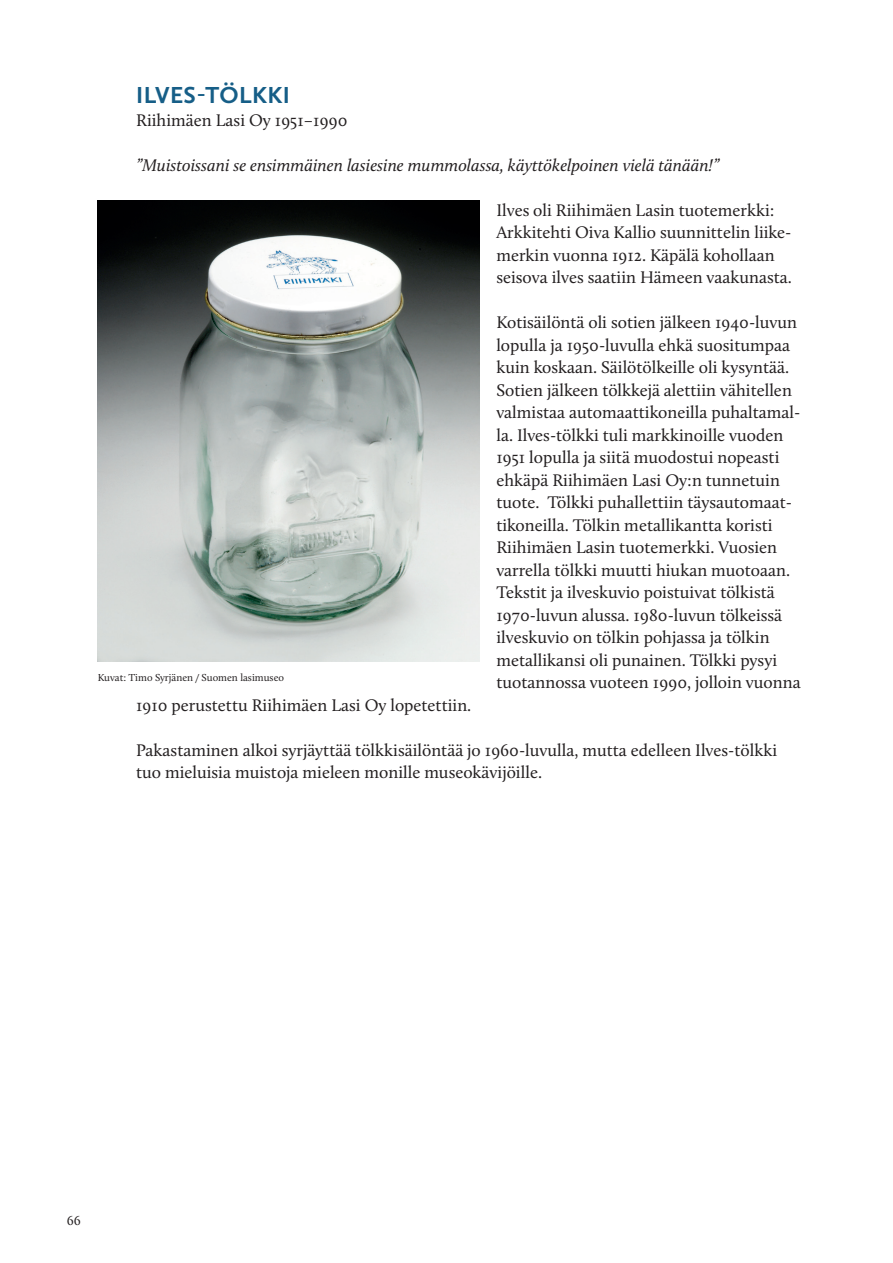
<style>
.page{position:relative;width:893px;height:1263px;background:#fff}
.page>*{position:absolute;margin:0;border:0;box-sizing:border-box;transform-origin:0 0}
.t1{font:700 24px "Calluna Sans";letter-spacing:.015em;color:#165e87}
.t2{font:17.4px/22.5px "Calluna";color:#231f20}
.t3{font:italic 17.4px "Calluna";color:#231f20}
.t4{font:13.5px "Calluna";color:#231f20}
.t5{font:10.5px "Calluna";color:#231f20}
</style>
<div class="page">
<img style="left:98px;top:200px;width:381px;height:461px">
<h1 class="t1" style="left:136px;top:80px;width:155px">ILVES-TÖLKKI</h1>
<p class="t2" style="left:136px;top:108px;width:213px">Riihimäen Lasi Oy 1951–1990</p>
<p class="t3" style="left:136px;top:154px;width:585px">”Muistoissani se ensimmäinen lasiesine mummolassa, käyttökelpoinen vielä tänään!”</p>
<p class="t2" style="left:496px;top:198px;width:297px">Ilves oli Riihimäen Lasin tuotemerkki:<br>Arkkitehti Oiva Kallio suunnittelin liike&shy;merkin vuonna 1912. Käpälä kohollaan seisova ilves saatiin Hämeen vaakunasta.</p>
<p class="t2" style="left:496px;top:311px;width:306px">Kotisäilöntä oli sotien jälkeen 1940-luvun lopulla ja 1950-luvulla ehkä suositumpaa kuin koskaan. Säilötölkeille oli kysyntää.<br>Sotien jälkeen tölkkejä alettiin vähitellen valmistaa automaattikoneilla puhaltamal&shy;la. Ilves-tölkki tuli markkinoille vuoden 1951 lopulla ja siitä muodostui nopeasti ehkäpä Riihimäen Lasi Oy:n tunnetuin tuote. Tölkki puhallettiin täysautomaat&shy;tikoneilla. Tölkin metallikantta koristi Riihimäen Lasin tuotemerkki. Vuosien varrella tölkki muutti hiukan muotoaan.<br>Tekstit ja ilveskuvio poistuivat tölkistä 1970-luvun alussa. 1980-luvun tölkeissä ilveskuvio on tölkin pohjassa ja tölkin metallikansi oli punainen. Tölkki pysyi tuotannossa vuoteen 1990, jolloin vuonna</p>
<p class="t2" style="left:136px;top:693px;width:337px">1910 perustettu Riihimäen Lasi Oy lopetettiin.</p>
<p class="t2" style="left:136px;top:738px;width:643px">Pakastaminen alkoi syrjäyttää tölkkisäilöntää jo 1960-luvulla, mutta edelleen Ilves-tölkki tuo mieluisia muistoja mieleen monille museokävijöille.</p>
<p class="t5" style="left:98px;top:671px;width:188px">Kuvat: Timo Syrjänen / Suomen lasimuseo</p>
<p class="t4" style="left:67px;top:1212px;width:15px">66</p>
</div>
